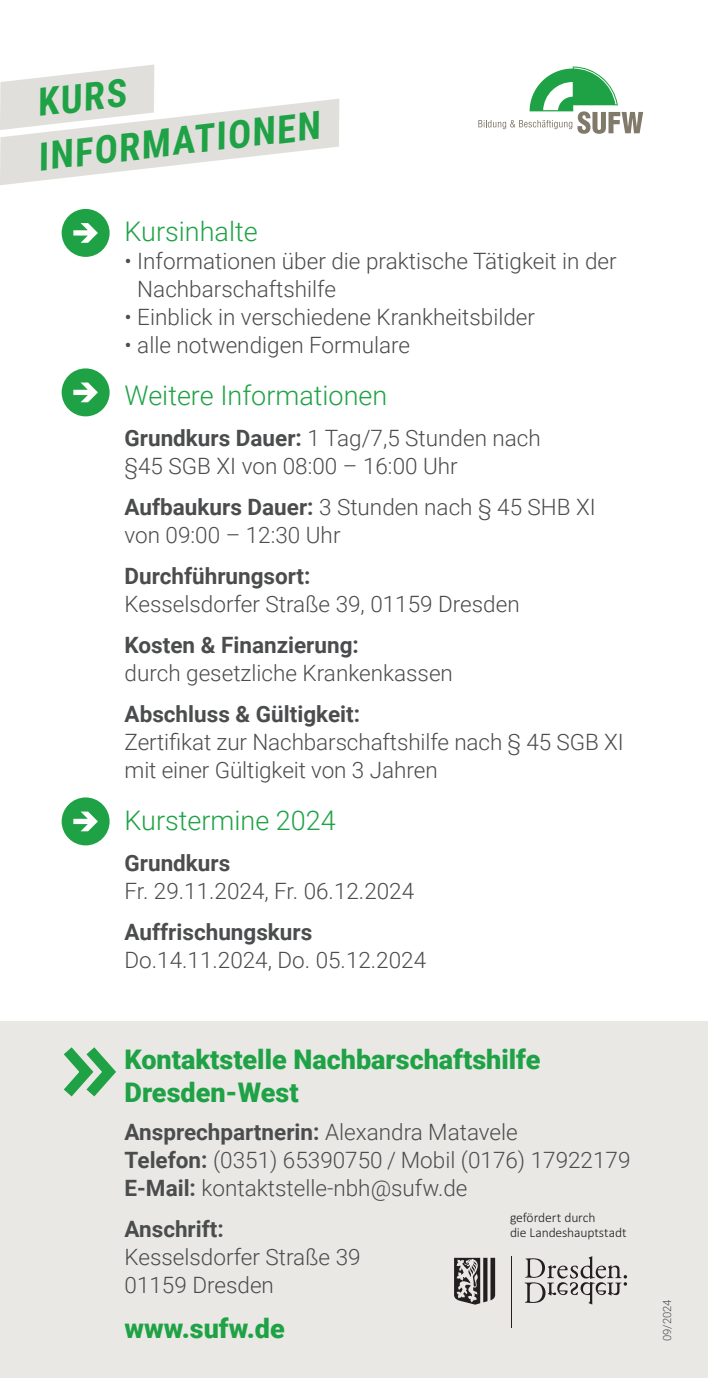
<style>
.page{position:relative;width:708px;height:1378px;background:#fff}
.page>*{position:absolute;margin:0;border:0;box-sizing:border-box;transform-origin:0 0}
.t1{font:700 38.48px/53.6px "Roboto Condensed";color:#1fa245}
.t2{font:900 27px/32.4px "Roboto";color:#1fa245}
.t3{font:300 27px "Roboto";color:#1fa245}
.t4{font:300 22.5px/28.1px "Roboto";color:#4b4c4d}
.t5{font:700 22.5px "Roboto";color:#4b4c4d}
.t6{font:300 13.72px/14.8px "Calibri";letter-spacing:-.01em;color:#231f20}
.t7{font:300 11.25px "Roboto";color:#4b4c4d}
.s1{font-weight:700}
</style>
<div class="page">
<div style="left:0;top:1022px;width:708px;height:356px;background:#e9e8e4"></div>
<svg style="left:64px;top:1047px;width:52px;height:50px"></svg>
<svg style="left:478px;top:66px;width:165px;height:68px"></svg>
<svg style="left:0;top:64px;width:339px;height:121px"></svg>
<svg style="left:454px;top:1257px;width:41px;height:47px"></svg>
<svg style="left:525px;top:1256px;width:102px;height:48px"></svg>
<hr style="left:511px;top:1256px;width:1px;height:71px;background:#231f20">
<div style="left:62px;top:209px;width:48px;height:48px;background:#1fa245;border-radius:50%"></div>
<svg style="left:73px;top:223px;width:25px;height:20px"></svg>
<div style="left:62px;top:368px;width:48px;height:48px;background:#1fa245;border-radius:50%"></div>
<svg style="left:73px;top:382px;width:25px;height:20px"></svg>
<div style="left:62px;top:797px;width:48px;height:48px;background:#1fa245;border-radius:50%"></div>
<svg style="left:73px;top:811px;width:25px;height:20px"></svg>
<h1 class="t1" style="left:29px;top:75px;width:285px;rotate:-6deg">KURS<br>INFORMATIONEN</h1>
<p class="t3" style="left:125px;top:212px;width:135px">Kursinhalte</p>
<p class="t4" style="left:137px;top:246px;width:481px;text-indent:-13px">• Informationen über die praktische Tätigkeit in der<br>Nachbarschaftshilfe</p>
<p class="t4" style="left:125px;top:302px;width:412px">• Einblick in verschiedene Krankheitsbilder</p>
<p class="t4" style="left:125px;top:330px;width:287px">• alle notwendigen Formulare</p>
<p class="t3" style="left:125px;top:376px;width:264px">Weitere Informationen</p>
<p class="t4" style="left:125px;top:423px;width:418px"><span class="s1">Grundkurs Dauer:</span> 1 Tag/7,5 Stunden nach §45 SGB XI von 08:00 – 16:00 Uhr</p>
<p class="t4" style="left:125px;top:492px;width:473px"><span class="s1">Aufbaukurs Dauer:</span> 3 Stunden nach § 45 SHB XI von 09:00 – 12:30 Uhr</p>
<p class="t5" style="left:125px;top:560px;width:188px">Durchführungsort:</p>
<p class="t4" style="left:125px;top:589px;width:397px">Kesselsdorfer Straße 39, 01159 Dresden</p>
<p class="t5" style="left:125px;top:629px;width:236px">Kosten &amp; Finanzierung:</p>
<p class="t4" style="left:125px;top:658px;width:330px">durch gesetzliche Krankenkassen</p>
<p class="t5" style="left:125px;top:698px;width:237px">Abschluss &amp; Gültigkeit:</p>
<p class="t4" style="left:125px;top:727px;width:501px">Zertifikat zur Nachbarschaftshilfe nach § 45 SGB XI mit einer Gültigkeit von 3 Jahren</p>
<p class="t3" style="left:125px;top:801px;width:213px">Kurstermine 2024</p>
<p class="t5" style="left:125px;top:847px;width:107px">Grundkurs</p>
<p class="t4" style="left:125px;top:876px;width:291px">Fr. 29.11.2024, Fr. 06.12.2024</p>
<p class="t5" style="left:125px;top:916px;width:189px">Auffrischungskurs</p>
<p class="t4" style="left:125px;top:945px;width:303px">Do.14.11.2024, Do. 05.12.2024</p>
<p class="t2" style="left:125px;top:1042px;width:417px">Kontaktstelle Nachbarschaftshilfe<br>Dresden-West</p>
<p class="t4" style="left:125px;top:1116px;width:507px"><span class="s1">Ansprechpartnerin:</span> Alexandra Matavele<br><span class="s1">Telefon:</span> (0351) 65390750 / Mobil (0176) 17922179<br><span class="s1">E-Mail:</span> kontaktstelle-nbh@sufw.de</p>
<p class="t5" style="left:125px;top:1213px;width:101px">Anschrift:</p>
<p class="t4" style="left:125px;top:1242px;width:238px">Kesselsdorfer Straße 39<br>01159 Dresden</p>
<p class="t2" style="left:125px;top:1311px;width:162px">www.sufw.de</p>
<p class="t6" style="left:510px;top:1210px;width:118px">gefördert durch<br>die Landeshauptstadt</p>
<p class="t7" style="left:659px;top:1341px;width:43px;rotate:-90deg">09/2024</p>
</div>
